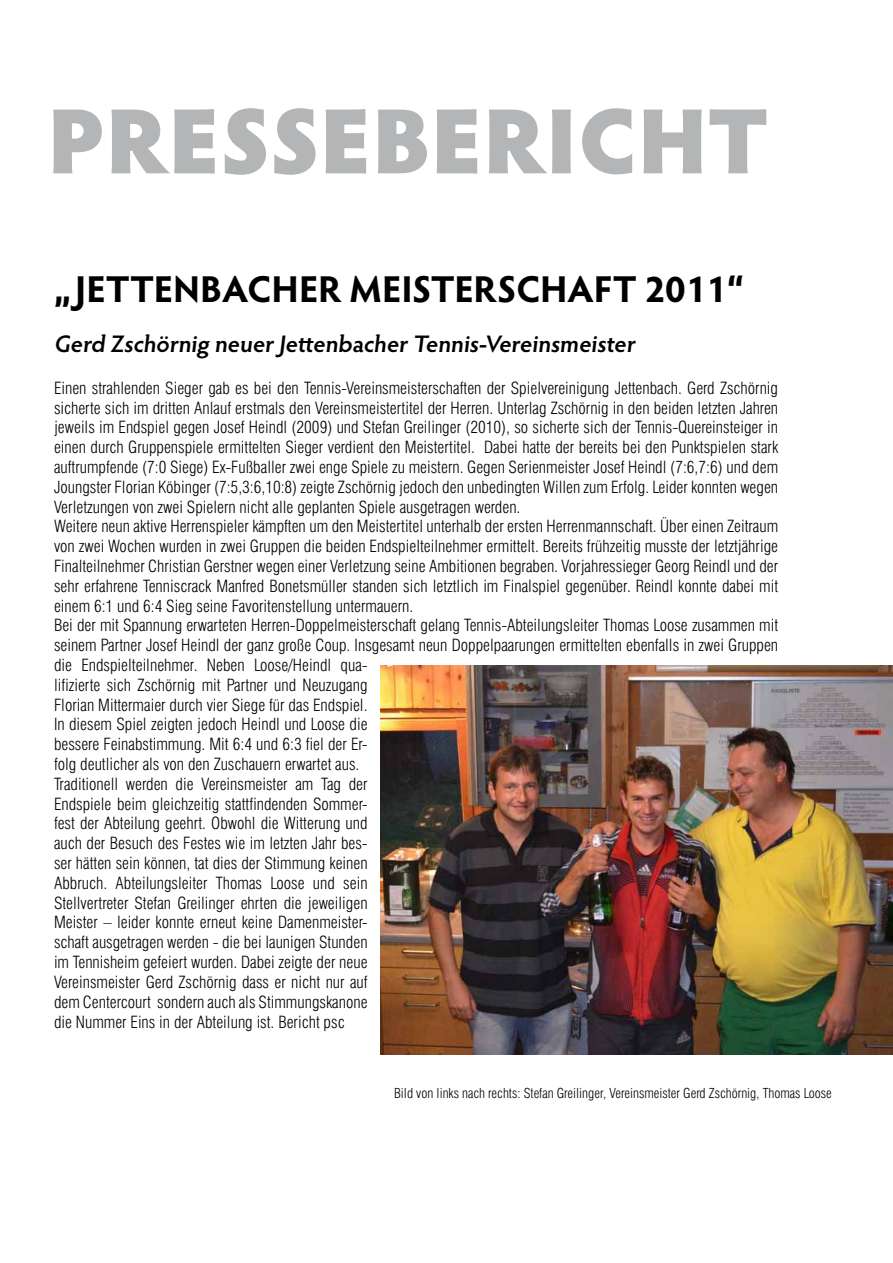
<style>
.page{position:relative;width:893px;height:1263px;background:#fff}
.page>*{position:absolute;margin:0;border:0;box-sizing:border-box;transform-origin:0 0}
.t1{font:900 93px "Hypatia Sans Pro";letter-spacing:-.01em;color:#b3b5b6}
.t2{font:700 37.5px "Hypatia Sans Pro";letter-spacing:-.005em;color:#000}
.t3{font:600 24px "Hypatia Sans Pro";color:#000}
.t4{font:300 condensed 16.5px/19.8px "Swiss 721 BT";color:#000}
.t5{font:300 condensed 13.5px "Swiss 721 BT";color:#000}
</style>
<div class="page">
<img style="left:380px;top:665px;width:513px;height:390px">
<h1 class="t1" style="left:47px;top:72px;width:724px">PRESSEBERICHT</h1>
<h2 class="t2" style="left:54px;top:262px;width:691px">„ JETTENBACHER MEISTERSCHAFT 2011“</h2>
<h3 class="t3" style="left:54px;top:328px;width:586px">Gerd Zschörnig neuer Jettenbacher Tennis-Vereinsmeister</h3>
<p class="t4" style="left:54px;top:378px;width:726px">Einen strahlenden Sieger gab es bei den Tennis-Vereinsmeisterschaften der Spielvereinigung Jettenbach. Gerd Zschörnig sicherte sich im dritten Anlauf erstmals den Vereinsmeistertitel der Herren. Unterlag Zschörnig in den beiden letzten Jahren jeweils im Endspiel gegen Josef Heindl (2009) und Stefan Greilinger (2010), so sicherte sich der Tennis-Quereinsteiger in einen durch Gruppenspiele ermittelten Sieger verdient den Meistertitel. Dabei hatte der bereits bei den Punktspielen stark auftrumpfende (7:0 Siege) Ex-Fußballer zwei enge Spiele zu meistern. Gegen Serienmeister Josef Heindl (7:6,7:6) und dem Joungster Florian Köbinger (7:5,3:6,10:8) zeigte Zschörnig jedoch den unbedingten Willen zum Erfolg. Leider konnten wegen Verletzungen von zwei Spielern nicht alle geplanten Spiele ausgetragen werden.<br>Weitere neun aktive Herrenspieler kämpften um den Meistertitel unterhalb der ersten Herrenmannschaft. Über einen Zeitraum von zwei Wochen wurden in zwei Gruppen die beiden Endspielteilnehmer ermittelt. Bereits frühzeitig musste der letztjährige Finalteilnehmer Christian Gerstner wegen einer Verletzung seine Ambitionen begraben. Vorjahressieger Georg Reindl und der sehr erfahrene Tenniscrack Manfred Bonetsmüller standen sich letztlich im Finalspiel gegenüber. Reindl konnte dabei mit einem 6:1 und 6:4 Sieg seine Favoritenstellung untermauern.<br>Bei der mit Spannung erwarteten Herren-Doppelmeisterschaft gelang Tennis-Abteilungsleiter Thomas Loose zusammen mit seinem Partner Josef Heindl der ganz große Coup. Insgesamt neun Doppelpaarungen ermittelten ebenfalls in zwei Gruppen die Endspielteilnehmer. Neben Loose/Heindl qua-<br>lifizierte sich Zschörnig mit Partner und Neuzugang<br>Florian Mittermaier durch vier Siege für das Endspiel.<br>In diesem Spiel zeigten jedoch Heindl und Loose die<br>bessere Feinabstimmung. Mit 6:4 und 6:3 fiel der Er-<br>folg deutlicher als von den Zuschauern erwartet aus.<br>Traditionell werden die Vereinsmeister am Tag der<br>Endspiele beim gleichzeitig stattfindenden Sommer-<br>fest der Abteilung geehrt. Obwohl die Witterung und<br>auch der Besuch des Festes wie im letzten Jahr bes-<br>ser hätten sein können, tat dies der Stimmung keinen<br>Abbruch. Abteilungsleiter Thomas Loose und sein<br>Stellvertreter Stefan Greilinger ehrten die jeweiligen<br>Meister – leider konnte erneut keine Damenmeister-<br>schaft ausgetragen werden - die bei launigen Stunden<br>im Tennisheim gefeiert wurden. Dabei zeigte der neue<br>Vereinsmeister Gerd Zschörnig dass er nicht nur auf<br>dem Centercourt sondern auch als Stimmungskanone<br>die Nummer Eins in der Abteilung ist. Bericht psc</p>
<p class="t5" style="left:394px;top:1085px;width:439px">Bild von links nach rechts: Stefan Greilinger, Vereinsmeister Gerd Zschörnig, Thomas Loose</p>
</div>
